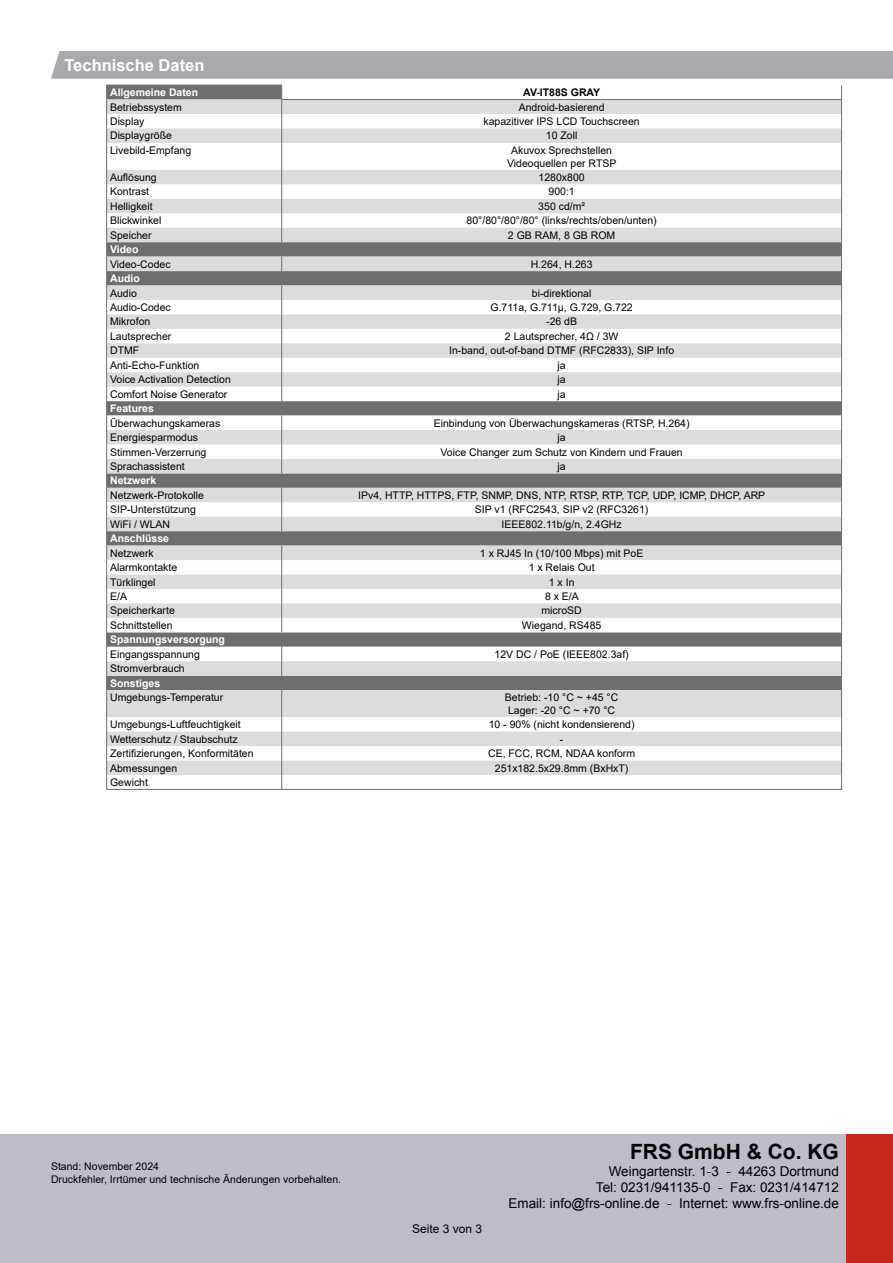
<style>
.page{position:relative;width:893px;height:1263px;background:#fff}
.page>*{position:absolute;margin:0;border:0;box-sizing:border-box;transform-origin:0 0}
.t1{font:700 21px "Arial";color:#000}
.t2{font:700 16.5px "Arial";color:#fff}
.t3{font:13.5px/16.2px "Arial";color:#000;text-align:right}
.t4{font:12px "Arial";color:#000}
.t5{font:10.5px/12.6px "Arial";color:#000;text-align:center}
.t6{font:700 10.5px "Arial";color:#fff}
.t7{font:700 10.5px "Arial";color:#000}
</style>
<div class="page">
<div style="left:0;top:1134px;width:893px;height:129px;background:#bebdc7"></div>
<div style="left:846px;top:1134px;width:47px;height:129px;background:#c7281d"></div>
<div style="left:51px;top:51px;width:842px;height:28px;background:#a8a9af"></div>
<svg style="left:107px;top:86px;width:734px;height:703px"></svg>
<svg style="left:107px;top:100px;width:734px;height:675px;fill:#dcdcdc"></svg>
<hr style="left:106px;top:85px;width:176px;height:1px;background:#6e6e6e">
<svg style="left:106px;top:85px;width:1px;height:704px"></svg>
<hr style="left:106px;top:789px;width:176px;height:1px;background:#6e6e6e">
<svg style="left:281px;top:257px;width:1px;height:14px"></svg>
<svg style="left:281px;top:416px;width:1px;height:57px"></svg>
<svg style="left:281px;top:286px;width:1px;height:115px"></svg>
<svg style="left:281px;top:488px;width:1px;height:43px"></svg>
<svg style="left:281px;top:546px;width:1px;height:86px"></svg>
<svg style="left:281px;top:647px;width:1px;height:29px"></svg>
<svg style="left:281px;top:690px;width:1px;height:99px"></svg>
<hr style="left:282px;top:789px;width:560px;height:1px;background:#6e6e6e">
<svg style="left:281px;top:85px;width:1px;height:157px"></svg>
<svg style="left:841px;top:85px;width:1px;height:704px"></svg>
<hr style="left:281px;top:99px;width:561px;height:1px;background:#6e6e6e">
<h2 class="t2" style="left:64px;top:54px;width:141px">Technische Daten</h2>
<p class="t6" style="left:110px;top:85px;width:90px">Allgemeine Daten</p>
<p class="t7" style="left:523px;top:85px;width:79px">AV-IT88S GRAY</p>
<p class="t5" style="left:110px;top:101px;width:73px">Betriebssystem</p>
<p class="t5" style="left:519px;top:101px;width:87px">Android-basierend</p>
<p class="t5" style="left:110px;top:115px;width:36px">Display</p>
<p class="t5" style="left:483px;top:115px;width:158px">kapazitiver IPS LCD Touchscreen</p>
<p class="t5" style="left:110px;top:129px;width:63px">Displaygröße</p>
<p class="t5" style="left:546px;top:129px;width:33px">10 Zoll</p>
<p class="t5" style="left:110px;top:144px;width:83px">Livebild-Empfang</p>
<p class="t5" style="left:507px;top:144px;width:111px">Akuvox Sprechstellen<br>Videoquellen per RTSP</p>
<p class="t5" style="left:110px;top:171px;width:48px">Auflösung</p>
<p class="t5" style="left:539px;top:171px;width:48px">1280x800</p>
<p class="t5" style="left:110px;top:185px;width:41px">Kontrast</p>
<p class="t5" style="left:548px;top:185px;width:28px">900:1</p>
<p class="t5" style="left:110px;top:200px;width:44px">Helligkeit</p>
<p class="t5" style="left:538px;top:200px;width:48px">350 cd/m²</p>
<p class="t5" style="left:110px;top:214px;width:53px">Blickwinkel</p>
<p class="t5" style="left:467px;top:214px;width:192px">80°/80°/80°/80° (links/rechts/oben/unten)</p>
<p class="t5" style="left:110px;top:229px;width:43px">Speicher</p>
<p class="t5" style="left:508px;top:229px;width:109px">2 GB RAM, 8 GB ROM</p>
<p class="t6" style="left:110px;top:242px;width:30px">Video</p>
<p class="t5" style="left:110px;top:258px;width:62px">Video-Codec</p>
<p class="t5" style="left:531px;top:258px;width:63px">H.264, H.263</p>
<p class="t6" style="left:110px;top:271px;width:31px">Audio</p>
<p class="t5" style="left:110px;top:287px;width:28px">Audio</p>
<p class="t5" style="left:532px;top:287px;width:61px">bi-direktional</p>
<p class="t5" style="left:110px;top:301px;width:62px">Audio-Codec</p>
<p class="t5" style="left:490px;top:301px;width:144px">G.711a, G.711μ, G.729, G.722</p>
<p class="t5" style="left:110px;top:315px;width:42px">Mikrofon</p>
<p class="t5" style="left:546px;top:315px;width:32px">-26 dB</p>
<p class="t5" style="left:110px;top:330px;width:63px">Lautsprecher</p>
<p class="t5" style="left:505px;top:330px;width:115px">2 Lautsprecher, 4Ω / 3W</p>
<p class="t5" style="left:110px;top:344px;width:31px">DTMF</p>
<p class="t5" style="left:449px;top:344px;width:227px">In-band, out-of-band DTMF (RFC2833), SIP Info</p>
<p class="t5" style="left:110px;top:359px;width:91px">Anti-Echo-Funktion</p>
<p class="t5" style="left:558px;top:359px;width:10px">ja</p>
<p class="t5" style="left:110px;top:373px;width:122px">Voice Activation Detection</p>
<p class="t5" style="left:558px;top:373px;width:10px">ja</p>
<p class="t5" style="left:110px;top:388px;width:119px">Comfort Noise Generator</p>
<p class="t5" style="left:558px;top:388px;width:10px">ja</p>
<p class="t6" style="left:110px;top:401px;width:45px">Features</p>
<p class="t5" style="left:110px;top:417px;width:112px">Überwachungskameras</p>
<p class="t5" style="left:434px;top:417px;width:257px">Einbindung von Überwachungskameras (RTSP, H.264)</p>
<p class="t5" style="left:110px;top:431px;width:90px">Energiesparmodus</p>
<p class="t5" style="left:558px;top:431px;width:10px">ja</p>
<p class="t5" style="left:110px;top:445px;width:98px">Stimmen-Verzerrung</p>
<p class="t5" style="left:441px;top:445px;width:244px">Voice Changer zum Schutz von Kindern und Frauen</p>
<p class="t5" style="left:110px;top:460px;width:76px">Sprachassistent</p>
<p class="t5" style="left:558px;top:460px;width:10px">ja</p>
<p class="t6" style="left:110px;top:473px;width:48px">Netzwerk</p>
<p class="t5" style="left:110px;top:489px;width:95px">Netzwerk-Protokolle</p>
<p class="t5" style="left:358px;top:489px;width:409px">IPv4, HTTP, HTTPS, FTP, SNMP, DNS, NTP, RTSP, RTP, TCP, UDP, ICMP, DHCP, ARP</p>
<p class="t5" style="left:110px;top:503px;width:87px">SIP-Unterstützung</p>
<p class="t5" style="left:475px;top:503px;width:175px">SIP v1 (RFC2543, SIP v2 (RFC3261)</p>
<p class="t5" style="left:110px;top:518px;width:62px">WiFi / WLAN</p>
<p class="t5" style="left:502px;top:518px;width:122px">IEEE802.11b/g/n, 2.4GHz</p>
<p class="t6" style="left:110px;top:531px;width:60px">Anschlüsse</p>
<p class="t5" style="left:110px;top:547px;width:45px">Netzwerk</p>
<p class="t5" style="left:480px;top:547px;width:165px">1 x RJ45 In (10/100 Mbps) mit PoE</p>
<p class="t5" style="left:110px;top:561px;width:69px">Alarmkontakte</p>
<p class="t5" style="left:529px;top:561px;width:67px">1 x Relais Out</p>
<p class="t5" style="left:110px;top:575px;width:47px">Türklingel</p>
<p class="t5" style="left:549px;top:575px;width:27px">1 x In</p>
<p class="t5" style="left:110px;top:590px;width:18px">E/A</p>
<p class="t5" style="left:545px;top:590px;width:35px">8 x E/A</p>
<p class="t5" style="left:110px;top:604px;width:66px">Speicherkarte</p>
<p class="t5" style="left:541px;top:604px;width:42px">microSD</p>
<p class="t5" style="left:110px;top:619px;width:64px">Schnittstellen</p>
<p class="t5" style="left:522px;top:619px;width:81px">Wiegand, RS485</p>
<p class="t6" style="left:110px;top:632px;width:116px">Spannungsversorgung</p>
<p class="t5" style="left:110px;top:648px;width:91px">Eingangsspannung</p>
<p class="t5" style="left:495px;top:648px;width:136px">12V DC / PoE (IEEE802.3af)</p>
<p class="t5" style="left:110px;top:662px;width:76px">Stromverbrauch</p>
<p class="t6" style="left:110px;top:676px;width:52px">Sonstiges</p>
<p class="t5" style="left:110px;top:691px;width:115px">Umgebungs-Temperatur</p>
<p class="t5" style="left:505px;top:691px;width:115px">Betrieb: -10 °C ~ +45 °C<br>Lager: -20 °C ~ +70 °C</p>
<p class="t5" style="left:110px;top:718px;width:132px">Umgebungs-Luftfeuchtigkeit</p>
<p class="t5" style="left:489px;top:718px;width:147px">10 - 90% (nicht kondensierend)</p>
<p class="t5" style="left:110px;top:733px;width:129px">Wetterschutz / Staubschutz</p>
<p class="t5" style="left:560px;top:733px;width:5px">-</p>
<p class="t5" style="left:110px;top:747px;width:145px">Zertifizierungen, Konformitäten</p>
<p class="t5" style="left:488px;top:747px;width:149px">CE, FCC, RCM, NDAA konform</p>
<p class="t5" style="left:110px;top:761px;width:69px">Abmessungen</p>
<p class="t5" style="left:495px;top:761px;width:135px">251x182.5x29.8mm (BxHxT)</p>
<p class="t5" style="left:110px;top:776px;width:39px">Gewicht</p>
<p class="t5" style="left:51px;top:1160px;width:292px;text-align:left">Stand: November 2024<br>Druckfehler, Irrtümer und technische Änderungen vorbehalten.</p>
<p class="t4" style="left:412px;top:1220px;width:72px">Seite 3 von 3</p>
<h1 class="t1" style="left:630px;top:1138px;width:210px">FRS GmbH &amp; Co. KG</h1>
<p class="t3" style="left:509px;top:1163px;width:332px">Weingartenstr. 1-3 - 44263 Dortmund<br>Tel: 0231/941135-0 - Fax: 0231/414712<br>Email: info@frs-online.de - Internet: www.frs-online.de</p>
</div>
